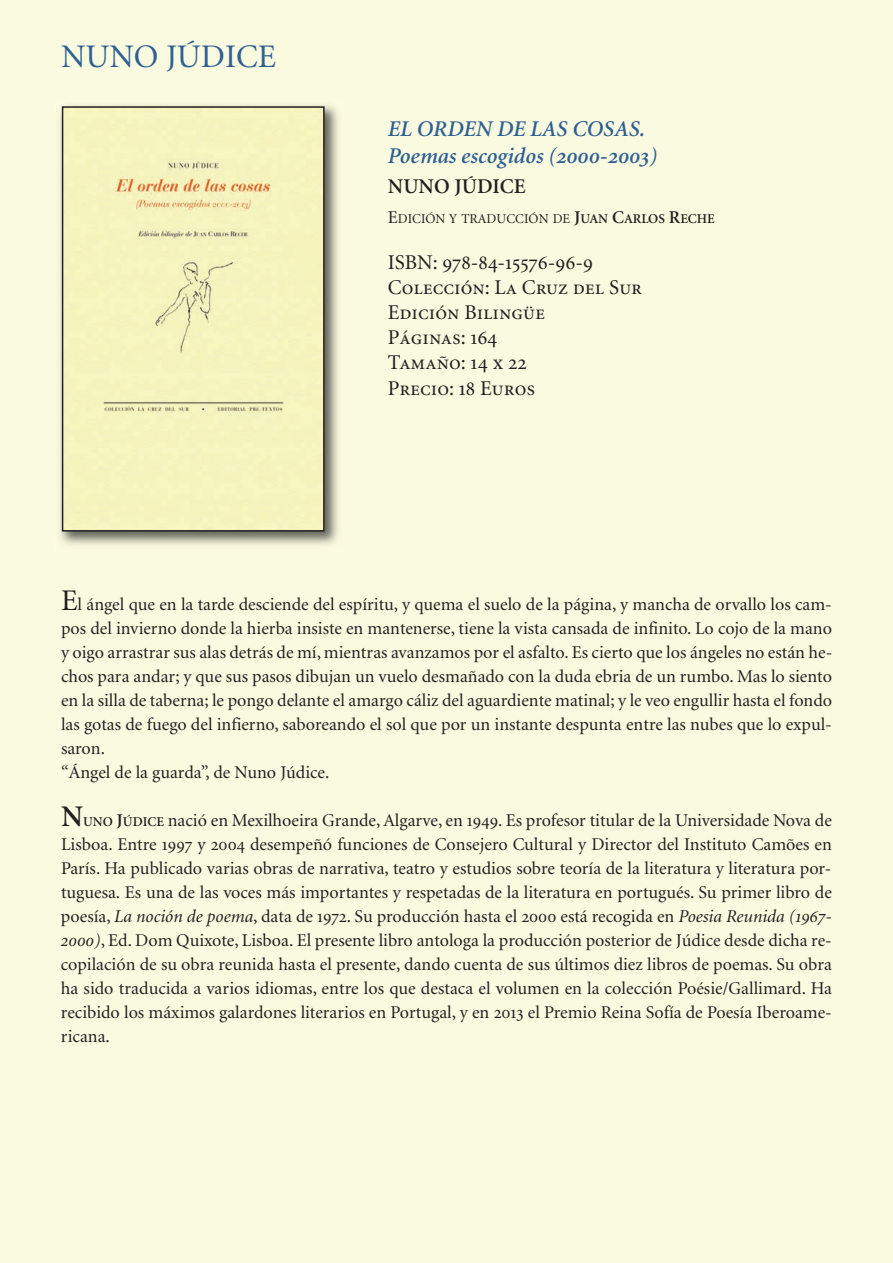
<style>
.page{position:relative;width:893px;height:1263px;background:#fafae0}
.page>*{position:absolute;margin:0;border:0;box-sizing:border-box;transform-origin:0 0}
.t1{font:33px "Minion";color:#2f6094}
.t2{font:600 30px "Minion";color:#231f20}
.t3{font:italic 600 22.5px/27px "Minion";color:#2f6094}
.t4{font:21px/25.2px "Minion Regular SC";color:#231f20}
.t5{font:600 21px "Minion";color:#231f20}
.t6{font:18px/24px "Minion";color:#231f20}
.t7{font:13.5px "Minion";color:#231f20}
.s1{font-family:"Minion Semibold Italic SC";font-weight:400;font-style:normal}
.s2{font-size:18px}
.s3{font-weight:600;font-size:18px}
.s4{font-weight:600}
.s5{font-size:30px}
.s6{font-weight:600;font-size:13.5px}
.s7{font-family:"Minion Regular SC"}
.s8{font-style:italic}
.s9{font-family:"Minion Italic SC"}
</style>
<div class="page">
<img style="left:60px;top:105px;width:278px;height:440px">
<div style="left:65px;top:109px;width:257px;height:419px;background:#f5f3be"></div>
<div style="left:62px;top:106px;width:263px;height:425px;border:2px solid #231f20"></div>
<h1 class="t1" style="left:61px;top:44px;width:217px">NUNO JÚDICE</h1>
<p class="t3" style="left:388px;top:117px;width:271px">EL ORDEN DE LAS COSAS.<br>Poemas escogidos (<span class="s1">2000-2003</span>)</p>
<p class="t5" style="left:388px;top:178px;width:139px">NUNO JÚDICE</p>
<p class="t7" style="left:388px;top:213px;width:328px"><span class="s2">E</span>DICIÓN Y TRADUCCIÓN DE <span class="s3">J</span><span class="s4">UAN</span> <span class="s3">C</span><span class="s4">ARLOS</span> <span class="s3">R</span><span class="s4">ECHE</span></p>
<p class="t4" style="left:388px;top:250px;width:256px">ISBN: 978-84-15576-96-9<br>Colección: La Cruz del Sur<br>Edición Bilingüe<br>Páginas: 164<br>Tamaño: 14 x 22<br>Precio: 18 Euros</p>
<p class="t6" style="left:61px;top:593px;width:773px"><span class="s5">E</span>l ángel que en la tarde desciende del espíritu, y quema el suelo de la página, y mancha de orvallo los cam&shy;pos del invierno donde la hierba insiste en mantenerse, tiene la vista cansada de infinito. Lo cojo de la mano y oigo arrastrar sus alas detrás de mí, mientras avanzamos por el asfalto. Es cierto que los ángeles no están he&shy;chos para andar; y que sus pasos dibujan un vuelo desmañado con la duda ebria de un rumbo. Mas lo siento en la silla de taberna; le pongo delante el amargo cáliz del aguardiente matinal; y le veo engullir hasta el fondo las gotas de fuego del infierno, saboreando el sol que por un instante despunta entre las nubes que lo expul&shy;saron.<br>“Ángel de la guarda”, de Nuno Júdice.</p>
<h2 class="t2" style="left:61px;top:804px;width:24px">N</h2>
<p class="t6" style="left:61px;top:809px;width:773px;text-align:justify;text-indent:22px"><span class="s6">UNO</span> <span class="s4">J</span><span class="s6">ÚDICE</span> nació en Mexilhoeira Grande, Algarve, en <span class="s7">1949</span>. Es profesor titular de la Universidade Nova de Lisboa. Entre <span class="s7">1997</span> y <span class="s7">2004</span> desempeñó funciones de Consejero Cultural y Director del Instituto Camões en París. Ha publicado varias obras de narrativa, teatro y estudios sobre teoría de la literatura y literatura por&shy;tuguesa. Es una de las voces más importantes y respetadas de la literatura en portugués. Su primer libro de poesía, <span class="s8">La noción de poema</span>, data de <span class="s7">1972</span>. Su producción hasta el <span class="s7">2000</span> está recogida en <span class="s8">Poesia Reunida (</span><span class="s9">1967- 2000</span><span class="s8">)</span>, Ed. Dom Quixote, Lisboa. El presente libro antologa la producción posterior de Júdice desde dicha re&shy;copilación de su obra reunida hasta el presente, dando cuenta de sus últimos diez libros de poemas. Su obra ha sido traducida a varios idiomas, entre los que destaca el volumen en la colección Poésie/Gallimard. Ha recibido los máximos galardones literarios en Portugal, y en <span class="s7">2013</span> el Premio Reina Sofía de Poesía Iberoame&shy;ricana.</p>
</div>
